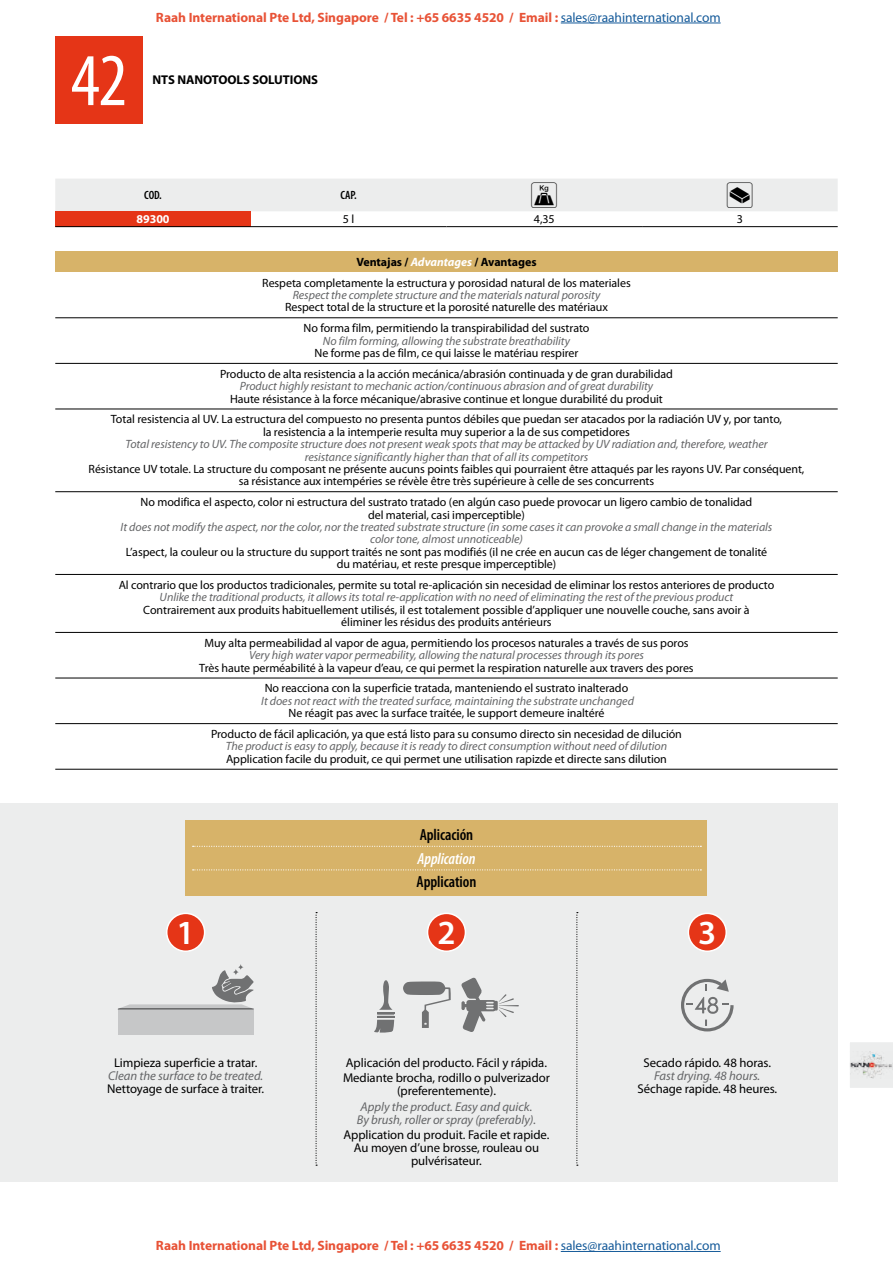
<style>
.page{position:relative;width:893px;height:1263px;background:#fff}
.page>*{position:absolute;margin:0;border:0;box-sizing:border-box;transform-origin:0 0}
.t1{font:condensed 75px "Myriad Pro";color:#fff}
.t2{font:37.8px "Egamaster Iconografia";color:#000}
.t3{font:600 33.9px "Myriad Pro";color:#fff}
.t4{font:600 condensed 16.2px "Myriad Pro";letter-spacing:-.005em;color:#000}
.t5{font:italic 600 condensed 16.2px "Myriad Pro";letter-spacing:-.005em;color:#fff}
.t6{font:700 13.5px "Myriad Pro";letter-spacing:-.005em;color:#e85236}
.t7{font:12.75px/13px "Myriad Pro";letter-spacing:-.005em;color:#000}
.t8{font:italic 12.75px/13px "Myriad Pro";letter-spacing:-.005em;color:#646567}
.t9{font:700 12.75px "Myriad Pro";letter-spacing:-.005em;color:#000}
.t10{font:12px/20.9px "Myriad Pro";letter-spacing:-.005em;color:#000;text-align:center}
.t11{font:italic 12px/12.3px "Myriad Pro";letter-spacing:-.005em;color:#646567;text-align:center}
.t12{font:600 condensed 12px "Myriad Pro";letter-spacing:-.005em;color:#000}
.t13{font:700 12px "Myriad Pro";letter-spacing:-.005em;color:#fff}
.s1{font-weight:400;color:#165b9a}
.s2{font-weight:700}
.s3{font-weight:700;font-style:italic;color:#fff}
</style>
<div class="page">
<div style="left:0;top:803px;width:838px;height:379px;background:#eceded"></div>
<div style="left:55px;top:36px;width:88px;height:87px;background:#e53517"></div>
<div style="left:55px;top:179px;width:783px;height:32px;background:#eceded"></div>
<div style="left:55px;top:211px;width:196px;height:16px;background:#e53517"></div>
<hr style="left:55px;top:226px;width:196px;height:1px;background:#000">
<hr style="left:251px;top:226px;width:195px;height:1px;background:#000">
<hr style="left:446px;top:226px;width:196px;height:1px;background:#000">
<hr style="left:642px;top:226px;width:196px;height:1px;background:#000">
<div style="left:55px;top:251px;width:783px;height:21px;background:#d7b369"></div>
<hr style="left:55px;top:317px;width:783px;height:1px;background:#000">
<hr style="left:55px;top:363px;width:783px;height:1px;background:#000">
<hr style="left:55px;top:409px;width:783px;height:1px;background:#000">
<hr style="left:55px;top:491px;width:783px;height:1px;background:#000">
<hr style="left:55px;top:574px;width:783px;height:1px;background:#000">
<hr style="left:55px;top:632px;width:783px;height:1px;background:#000">
<hr style="left:55px;top:678px;width:783px;height:1px;background:#000">
<hr style="left:55px;top:723px;width:783px;height:1px;background:#000">
<hr style="left:55px;top:769px;width:783px;height:1px;background:#000">
<svg style="left:316px;top:912px;width:1px;height:254px"></svg>
<div style="left:186px;top:820px;width:521px;height:76px;background:#d7b369"></div>
<svg style="left:193px;top:846px;width:508px;height:1px"></svg>
<svg style="left:193px;top:869px;width:508px;height:1px"></svg>
<svg style="left:576px;top:912px;width:2px;height:254px"></svg>
<div style="left:167px;top:913px;width:38px;height:38px;background:#e53517;border-radius:50%"></div>
<div style="left:166px;top:913px;width:39px;height:39px;border:2px solid #fff;border-radius:50%"></div>
<div style="left:428px;top:913px;width:37px;height:38px;background:#e53517;border-radius:50%"></div>
<div style="left:427px;top:913px;width:39px;height:39px;border:2px solid #fff;border-radius:50%"></div>
<div style="left:688px;top:913px;width:38px;height:38px;background:#e53517;border-radius:50%"></div>
<div style="left:688px;top:913px;width:39px;height:39px;border:2px solid #fff;border-radius:50%"></div>
<svg style="left:681px;top:978px;width:53px;height:54px"></svg>
<svg style="left:403px;top:981px;width:48px;height:47px"></svg>
<svg style="left:374px;top:980px;width:20px;height:52px"></svg>
<svg style="left:461px;top:977px;width:58px;height:55px"></svg>
<div style="left:118px;top:1009px;width:136px;height:26px;background:#c6c7c8"></div>
<svg style="left:121px;top:964px;width:133px;height:44px"></svg>
<hr style="left:118px;top:1008px;width:136px;height:1px;background:#58585a">
<hr style="left:561px;top:23px;width:160px;height:1px;background:#165b9a">
<hr style="left:561px;top:1251px;width:160px;height:1px;background:#165b9a">
<svg style="left:850px;top:1042px;width:43px;height:46px;background:#e2e2e2"></svg>
<h1 class="t1" style="left:71px;top:35px;width:58px">42</h1>
<p class="t6" style="left:156px;top:8px;width:566px">Raah International Pte Ltd, Singapore / Tel : +65 6635 4520 / Email : <span class="s1">sales@raahinternational.com</span></p>
<p class="t9" style="left:152px;top:72px;width:167px">NTS NANOTOOLS SOLUTIONS</p>
<p class="t12" style="left:144px;top:188px;width:19px">COD.</p>
<p class="t12" style="left:341px;top:188px;width:18px">CAP.</p>
<h2 class="t2" style="left:529px;top:174px;width:32px">:</h2>
<h2 class="t2" style="left:725px;top:174px;width:32px">f</h2>
<p class="t13" style="left:137px;top:211px;width:35px">89300</p>
<p class="t10" style="left:343px;top:208px;width:13px">5 l</p>
<p class="t10" style="left:534px;top:208px;width:22px">4,35</p>
<p class="t10" style="left:737px;top:208px;width:8px">3</p>
<p class="t10" style="left:262px;top:251px;width:370px"><span class="s2">Ventajas /</span> <span class="s3">Advantages</span> <span class="s2">/ Avantages<br></span>Respeta completamente la estructura y porosidad natural de los materiales</p>
<p class="t11" style="left:293px;top:289px;width:309px">Respect the complete structure and the materials natural porosity</p>
<p class="t10" style="left:285px;top:297px;width:324px">Respect total de la structure et la porosité naturelle des matériaux<br>No forma film, permitiendo la transpirabilidad del sustrato</p>
<p class="t11" style="left:323px;top:334px;width:249px">No film forming, allowing the substrate breathability</p>
<p class="t10" style="left:220px;top:342px;width:454px">Ne forme pas de film, ce qui laisse le matériau respirer<br>Producto de alta resistencia a la acción mecánica/abrasión continuada y de gran durabilidad</p>
<p class="t11" style="left:240px;top:380px;width:415px">Product highly resistant to mechanic action/continuous abrasion and of great durability</p>
<p class="t10" style="left:111px;top:388px;width:673px">Haute résistance à la force mécanique/abrasive continue et longue durabilité du produit<br>Total resistencia al UV. La estructura del compuesto no presenta puntos débiles que puedan ser atacados por la radiación UV y, por tanto,</p>
<p class="t10" style="left:263px;top:421px;width:368px">la resistencia a la intemperie resulta muy superior a la de sus competidores</p>
<p class="t11" style="left:125px;top:438px;width:644px">Total resistency to UV. The composite structure does not present weak spots that may be attacked by UV radiation and, therefore, weather resistance significantly higher than that of all its competitors</p>
<p class="t10" style="left:89px;top:463px;width:717px;line-height:12.3px">Résistance UV totale. La structure du composant ne présente aucuns points faibles qui pourraient être attaqués par les rayons UV. Par conséquent, sa résistance aux intempéries se révèle être très supérieure à celle de ses concurrents</p>
<p class="t10" style="left:141px;top:496px;width:613px;line-height:12.3px">No modifica el aspecto, color ni estructura del sustrato tratado (en algún caso puede provocar un ligero cambio de tonalidad del material, casi imperceptible)</p>
<p class="t11" style="left:121px;top:520px;width:653px">It does not modify the aspect, nor the color, nor the treated substrate structure (in some cases it can provoke a small change in the materials color tone, almost unnoticeable)</p>
<p class="t10" style="left:126px;top:545px;width:643px;line-height:12.3px">L’aspect, la couleur ou la structure du support traités ne sont pas modifiés (il ne crée en aucun cas de léger changement de tonalité du matériau, et reste presque imperceptible)</p>
<p class="t10" style="left:119px;top:574px;width:657px">Al contrario que los productos tradicionales, permite su total re-aplicación sin necesidad de eliminar los restos anteriores de producto</p>
<p class="t11" style="left:160px;top:591px;width:575px">Unlike the traditional products, it allows its total re-application with no need of eliminating the rest of the previous product</p>
<p class="t10" style="left:143px;top:603px;width:608px;line-height:12.3px">Contrairement aux produits habituellement utilisés, il est totalement possible d’appliquer une nouvelle couche, sans avoir à éliminer les résidus des produits antérieurs</p>
<p class="t10" style="left:204px;top:632px;width:486px">Muy alta permeabilidad al vapor de agua, permitiendo los procesos naturales a través de sus poros</p>
<p class="t11" style="left:249px;top:649px;width:396px">Very high water vapor permeability, allowing the natural processes through its pores</p>
<p class="t10" style="left:199px;top:657px;width:496px">Très haute perméabilité à la vapeur d’eau, ce qui permet la respiration naturelle aux travers des pores<br>No reacciona con la superficie tratada, manteniendo el sustrato inalterado</p>
<p class="t11" style="left:261px;top:694px;width:374px">It does not react with the treated surface, maintaining the substrate unchanged</p>
<p class="t10" style="left:211px;top:702px;width:472px">Ne réagit pas avec la surface traitée, le support demeure inaltéré<br>Producto de fácil aplicación, ya que está listo para su consumo directo sin necesidad de dilución</p>
<p class="t11" style="left:226px;top:740px;width:443px">The product is easy to apply, because it is ready to direct consumption without need of dilution</p>
<p class="t10" style="left:226px;top:748px;width:442px">Application facile du produit, ce qui permet une utilisation rapizde et directe sans dilution</p>
<h3 class="t4" style="left:420px;top:826px;width:55px">Aplicación</h3>
<h3 class="t5" style="left:417px;top:849px;width:60px">Application</h3>
<h3 class="t4" style="left:417px;top:873px;width:61px">Application</h3>
<h3 class="t3" style="left:177px;top:911px;width:20px">1</h3>
<h3 class="t3" style="left:437px;top:911px;width:20px">2</h3>
<h3 class="t3" style="left:698px;top:911px;width:20px">3</h3>
<p class="t7" style="left:114px;top:1056px;width:145px">Limpieza superficie a tratar.</p>
<p class="t8" style="left:108px;top:1069px;width:156px">Clean the surface to be treated.</p>
<p class="t7" style="left:107px;top:1082px;width:158px">Nettoyage de surface à traiter.</p>
<p class="t7" style="left:343px;top:1055px;width:208px;line-height:15.3px">Aplicación del producto. Fácil y rápida.<br>Mediante brocha, rodillo o pulverizador</p>
<p class="t7" style="left:397px;top:1084px;width:100px">(preferentemente).</p>
<p class="t8" style="left:357px;top:1099px;width:181px">Apply the product. Easy and quick.<br>By brush, roller or spray (preferably).</p>
<p class="t7" style="left:344px;top:1128px;width:207px;text-align:center">Application du produit. Facile et rapide.<br>Au moyen d’une brosse, rouleau ou pulvérisateur.</p>
<p class="t7" style="left:644px;top:1056px;width:129px">Secado rápido. 48 horas.</p>
<p class="t8" style="left:654px;top:1069px;width:108px">Fast drying. 48 hours.</p>
<p class="t7" style="left:637px;top:1082px;width:141px">Séchage rapide. 48 heures.</p>
<p class="t6" style="left:156px;top:1237px;width:566px">Raah International Pte Ltd, Singapore / Tel : +65 6635 4520 / Email : <span class="s1">sales@raahinternational.com</span></p>
</div>
